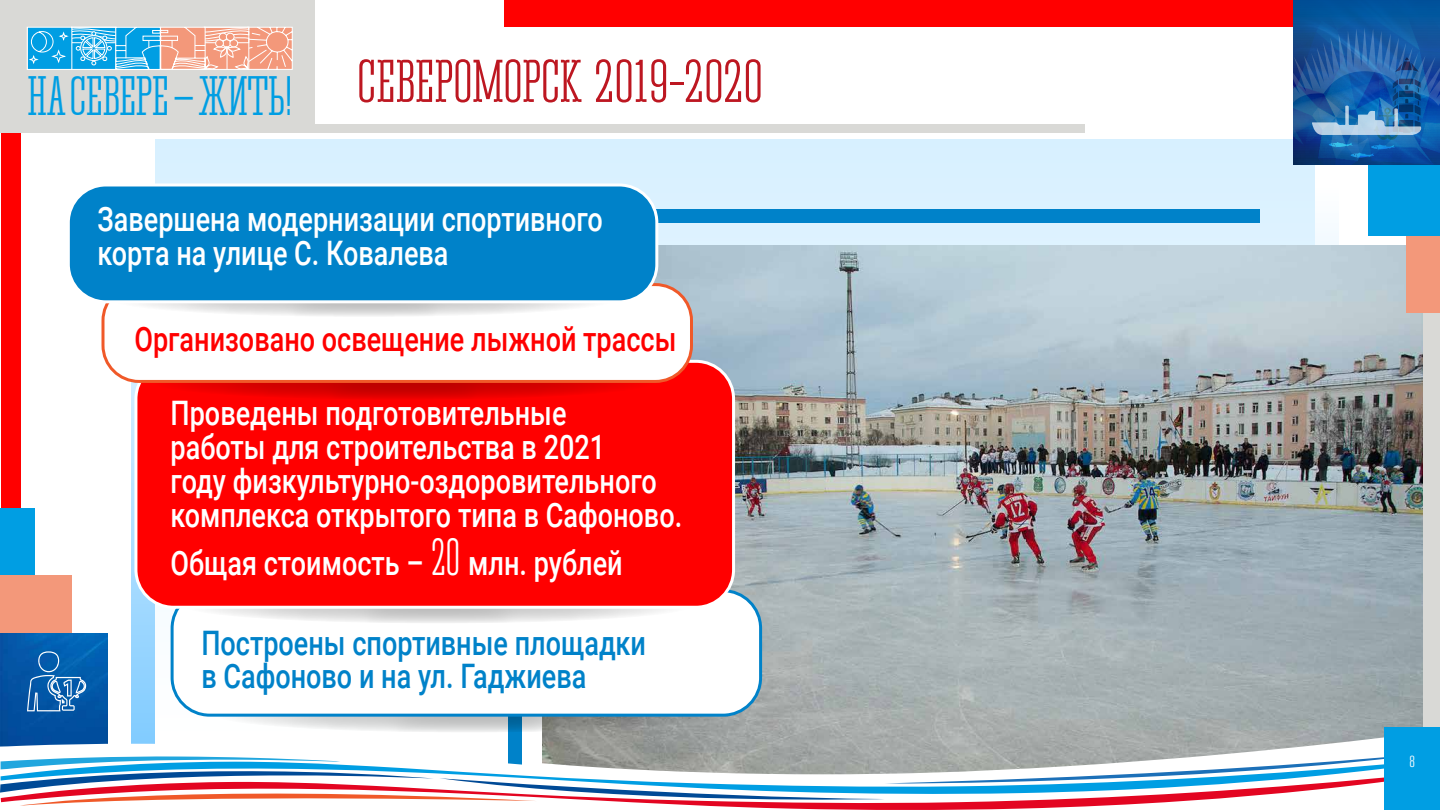
<style>
.page{position:relative;width:1440px;height:810px;background:#fff}
.page>*{position:absolute;margin:0;border:0;box-sizing:border-box;transform-origin:0 0}
.t1{font:56.25px "Corki Tuscan";color:#bd1721;scale:.95 1}
.t2{font:51.82px "Corki";letter-spacing:-.015em;color:#009ee3;scale:.92 1}
.t3{font:500 33.75px/33.8px "Roboto";color:#fff;scale:.8 1}
.t4{font:500 33.75px/33.8px "Roboto";color:#0082c9;scale:.8 1}
.t5{font:500 33.75px "Roboto";color:#f00;scale:.8 1}
.t6{font:15px "Corki Rounded";color:#fff}
.s1{font-family:"Corki Rounded";font-weight:400;font-size:48.75px}
</style>
<div class="page">
<div style="left:155px;top:140px;width:1160px;height:643px;background:#daf1ff"></div>
<img style="left:542px;top:245px;width:882px;height:488px">
<svg style="left:215px;top:698px;width:506px;height:35px;background:#babfc0"></svg>
<div style="left:172px;top:591px;width:589px;height:124px;background:#fff;border-radius:38px"></div>
<div style="left:171px;top:589px;width:591px;height:128px;border:3px solid #0082c9;border-radius:38px"></div>
<div style="left:520px;top:209px;width:740px;height:14px;background:#0082c9"></div>
<svg style="left:184px;top:589px;width:509px;height:34px"></svg>
<div style="left:136px;top:361px;width:598px;height:246px;background:#f00;border-radius:37px"></div>
<div style="left:134px;top:360px;width:601px;height:249px;border:3px solid #fff;border-radius:37px"></div>
<svg style="left:150px;top:366px;width:506px;height:34px"></svg>
<div style="left:103px;top:285px;width:588px;height:96px;background:#fff;border-radius:36px"></div>
<div style="left:102px;top:283px;width:591px;height:100px;border:3px solid #f05929;border-radius:36px"></div>
<svg style="left:111px;top:283px;width:506px;height:34px"></svg>
<div style="left:68px;top:185px;width:589px;height:117px;background:#0082c9;border-radius:38px"></div>
<div style="left:67px;top:184px;width:591px;height:119px;border:3px solid #fff;border-radius:38px"></div>
<div style="left:1px;top:86px;width:19px;height:453px;background:#f00"></div>
<div style="left:0;top:509px;width:35px;height:156px;background:#009ee3"></div>
<div style="left:0;top:575px;width:72px;height:90px;background:#f3987a"></div>
<img style="left:0;top:633px;width:108px;height:100px">
<div style="left:1424px;top:245px;width:16px;height:527px;background:#d9d9d6"></div>
<div style="left:1406px;top:133px;width:34px;height:180px;background:#f3987a"></div>
<div style="left:504px;top:0;width:936px;height:27px;background:#f00"></div>
<div style="left:1368px;top:133px;width:72px;height:103px;background:#009ee3"></div>
<div style="left:0;top:124px;width:1084px;height:9px;background:#d9d9d6"></div>
<div style="left:0;top:0;width:315px;height:133px;background:#d9d9d6"></div>
<svg style="left:0;top:733px;width:1384px;height:2px;background:#adb8bf"></svg>
<svg style="left:712px;top:806px;width:382px;height:4px;fill:#e30521"></svg>
<svg style="left:0;top:735px;width:1384px;height:71px"></svg>
<svg style="left:27px;top:26px;width:266px;height:44px;background:#9cb4c2"></svg>
<div style="left:1384px;top:728px;width:56px;height:82px;background:#009ee3"></div>
<img style="left:1294px;top:0;width:146px;height:165px">
<img style="left:1294px;top:27px;width:146px;height:131px">
<svg style="left:27px;top:651px;width:59px;height:60px;background:#2a74b7"></svg>
<h2 class="t2" style="left:27px;top:67px;width:290px">НА СЕВЕРЕ – ЖИТЬ!</h2>
<h1 class="t1" style="left:358px;top:50px;width:428px">СЕВЕРОМОРСК 2019-2020</h1>
<p class="t3" style="left:98px;top:201px;width:633px">Завершена модернизации спортивного корта на улице С. Ковалева</p>
<p class="t5" style="left:134px;top:315px;width:679px">Организовано освещение лыжной трассы</p>
<p class="t3" style="left:171px;top:395px;width:641px">Проведены подготовительные<br>работы для строительства в 2021<br>году физкультурно-оздоровительного комплекса открытого типа в Сафоново.</p>
<p class="t3" style="left:171px;top:545px;width:567px">Общая стоимость – <span class="s1">20</span> млн. рублей</p>
<p class="t4" style="left:201px;top:625px;width:557px">Построены спортивные площадки в Сафоново и на ул. Гаджиева</p>
<p class="t6" style="left:1409px;top:753px;width:7px">8</p>
</div>
